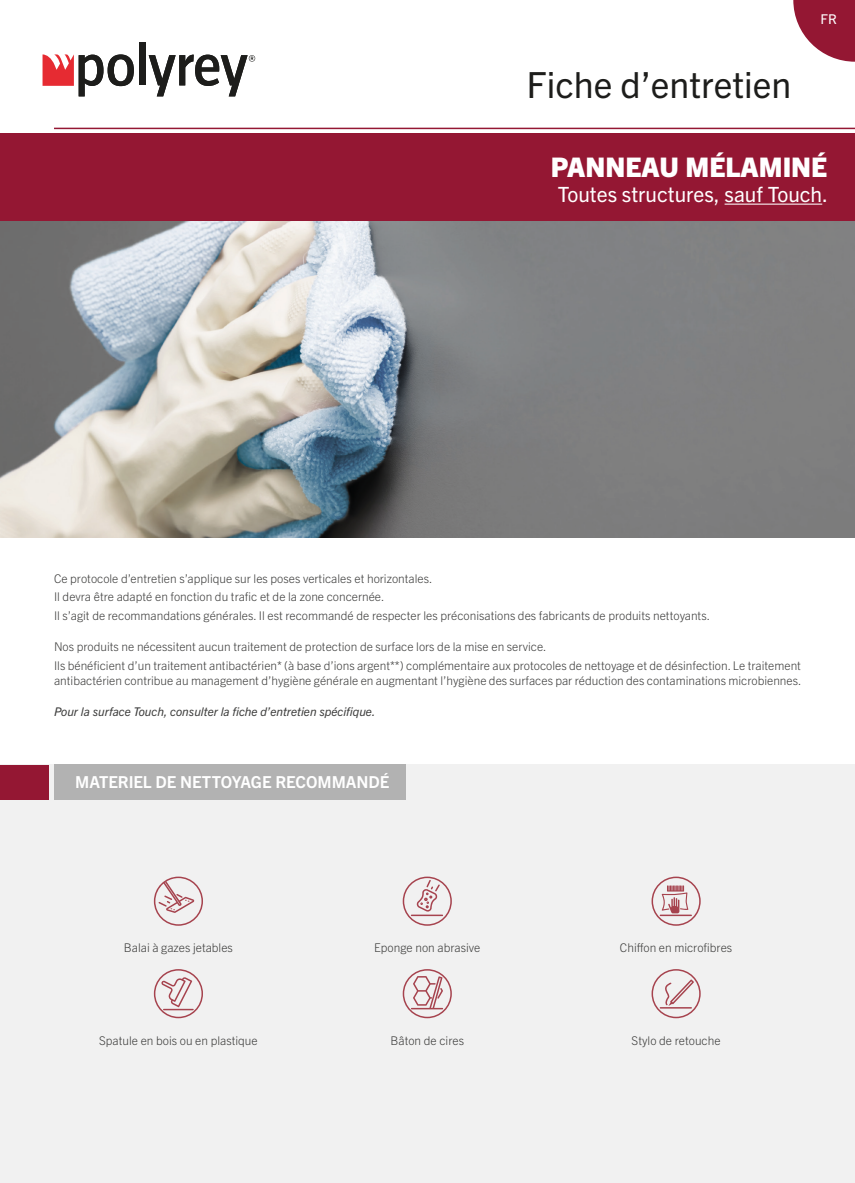
<style>
.page{position:relative;width:855px;height:1183px;background:#fff}
.page>*{position:absolute;margin:0;border:0;box-sizing:border-box;transform-origin:0 0}
.t1{font:36px "Trade Gothic Next LT Pro";color:#1d1d1b}
.t2{font:800 27px "Trade Gothic Next LT Pro";color:#fff}
.t3{font:21px "Trade Gothic Next LT Pro";color:#fff}
.Titre_Niv_2{font:700 16.5px "Trade Gothic Next LT Pro";letter-spacing:-.005em;color:#fff}
.t4{font:13.5px "Trade Gothic Next LT Pro";color:#fff}
.Texte{font:300 12px/14.4px "Trade Gothic Next LT Pro";color:#3d3d3c}
.Texte-2{font:italic 12px "Trade Gothic Next LT Pro";color:#3d3d3c}
</style>
<div class="page">
<div style="left:0;top:764px;width:855px;height:418px;background:#f1f1f1"></div>
<svg style="left:793px;top:0;width:62px;height:62px"></svg>
<hr style="left:54px;top:128px;width:801px;height:1px;background:#941733">
<div style="left:139px;top:43px;width:6px;height:42px;background:#1d1d1b"></div>
<svg style="left:43px;top:54px;width:91px;height:42px"></svg>
<svg style="left:149px;top:55px;width:106px;height:41px"></svg>
<div style="left:0;top:134px;width:855px;height:88px;background:#941733"></div>
<hr style="left:724px;top:203px;width:98px;height:1px;background:#fff">
<img style="left:0;top:222px;width:855px;height:315px">
<svg style="left:154px;top:876px;width:49px;height:49px"></svg>
<svg style="left:403px;top:876px;width:49px;height:49px"></svg>
<svg style="left:651px;top:876px;width:49px;height:49px"></svg>
<svg style="left:154px;top:969px;width:49px;height:48px"></svg>
<hr style="left:163px;top:1008px;width:31px;height:2px;background:#a6434e">
<svg style="left:403px;top:969px;width:49px;height:48px"></svg>
<svg style="left:651px;top:969px;width:49px;height:48px"></svg>
<div style="left:54px;top:764px;width:351px;height:36px;background:#b2b2b2"></div>
<div style="left:0;top:765px;width:49px;height:34px;background:#941733"></div>
<h1 class="t1" style="left:526px;top:60px;width:266px">Fiche d’entretien</h1>
<p class="t4" style="left:820px;top:10px;width:18px">FR</p>
<h2 class="t2" style="left:550px;top:148px;width:278px">PANNEAU MÉLAMINÉ</h2>
<h3 class="t3" style="left:558px;top:180px;width:272px">Toutes structures, sauf Touch.</h3>
<p class="Texte" style="left:54px;top:570px;width:380px">Ce protocole d’entretien s’applique sur les poses verticales et horizontales.</p>
<p class="Texte" style="left:54px;top:589px;width:332px">Il devra être adapté en fonction du trafic et de la zone concernée.</p>
<p class="Texte" style="left:54px;top:607px;width:657px">Il s’agit de recommandations générales. Il est recommandé de respecter les préconisations des fabricants de produits nettoyants.</p>
<p class="Texte" style="left:54px;top:639px;width:494px">Nos produits ne nécessitent aucun traitement de protection de surface lors de la mise en service.</p>
<p class="Texte" style="left:54px;top:657px;width:749px">Ils bénéficient d’un traitement antibactérien* (à base d’ions argent**) complémentaire aux protocoles de nettoyage et de désinfection. Le traitement antibactérien contribue au management d’hygiène générale en augmentant l’hygiène des surfaces par réduction des contaminations microbiennes.</p>
<p class="Texte-2" style="left:54px;top:703px;width:323px">Pour la surface Touch, consulter la fiche d’entretien spécifique.</p>
<p class="Titre_Niv_2" style="left:75px;top:770px;width:315px">MATERIEL DE NETTOYAGE RECOMMANDÉ</p>
<p class="Texte" style="left:124px;top:939px;width:111px">Balai à gazes jetables</p>
<p class="Texte" style="left:374px;top:939px;width:108px">Eponge non abrasive</p>
<p class="Texte" style="left:620px;top:939px;width:114px">Chiffon en microfibres</p>
<p class="Texte" style="left:99px;top:1031px;width:160px">Spatule en bois ou en plastique</p>
<p class="Texte" style="left:390px;top:1031px;width:75px">Bâton de cires</p>
<p class="Texte" style="left:631px;top:1031px;width:90px">Stylo de retouche</p>
</div>
